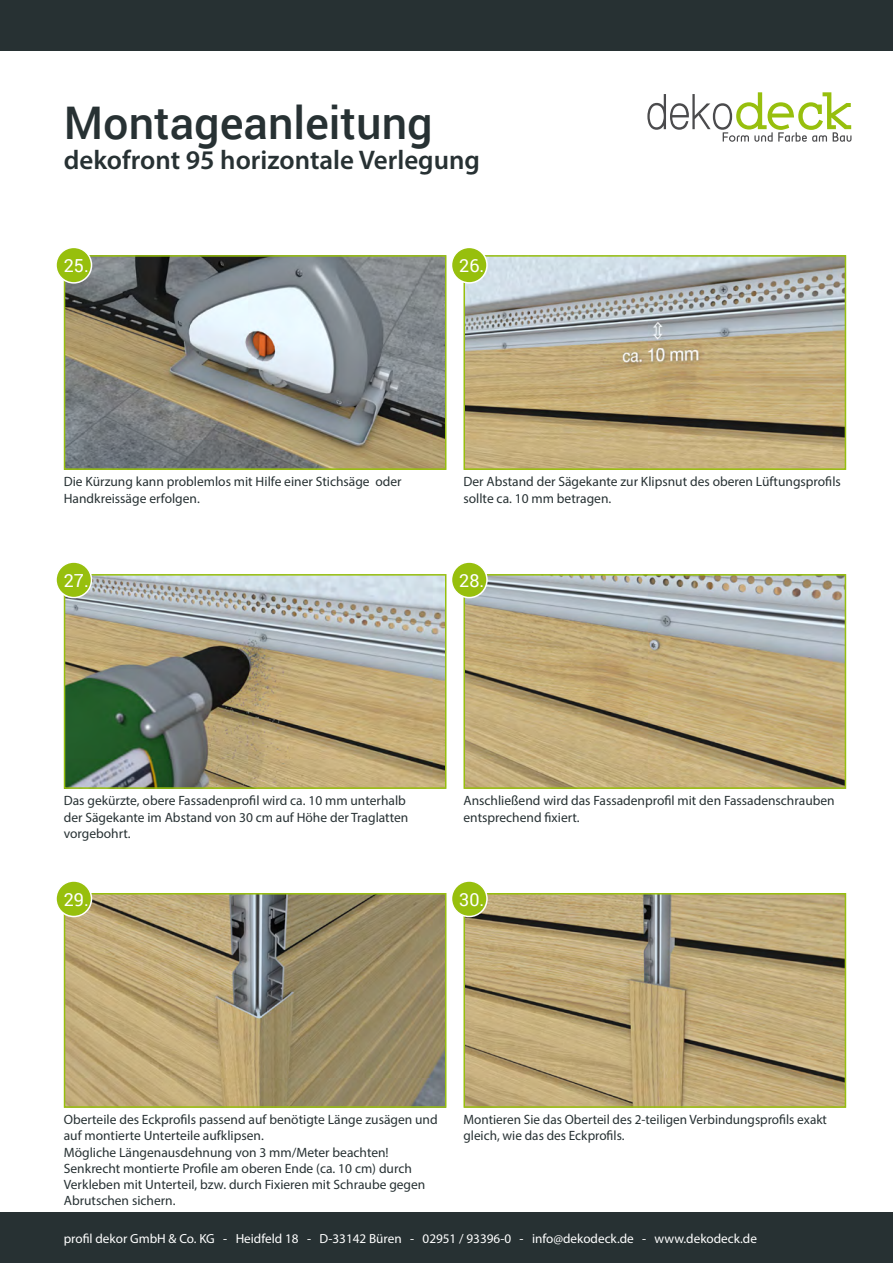
<style>
.page{position:relative;width:893px;height:1263px;background:#fff}
.page>*{position:absolute;margin:0;border:0;box-sizing:border-box;transform-origin:0 0}
.t1{font:500 45px "Roboto";color:#273133}
.t2{font:600 27px "Myriad Pro";color:#273133}
.t3{font:18px "Roboto";color:#fff}
.t4{font:13.5px/16.2px "Myriad Pro";color:#273133}
.t5{font:13.2px "Myriad Pro";color:#fff}
</style>
<div class="page">
<svg style="left:647px;top:92px;width:204px;height:50px"></svg>
<div style="left:0;top:0;width:893px;height:51px;background:#273133"></div>
<div style="left:0;top:1212px;width:893px;height:51px;background:#273133"></div>
<img style="left:67px;top:258px;width:376px;height:209px">
<div style="left:64px;top:255px;width:382px;height:215px;border:2px solid #97bf0d"></div>
<img style="left:466px;top:258px;width:377px;height:209px">
<div style="left:463px;top:255px;width:383px;height:215px;border:2px solid #97bf0d"></div>
<img style="left:67px;top:577px;width:376px;height:209px">
<div style="left:64px;top:574px;width:382px;height:215px;border:2px solid #97bf0d"></div>
<img style="left:466px;top:577px;width:377px;height:209px">
<div style="left:463px;top:574px;width:383px;height:215px;border:2px solid #97bf0d"></div>
<img style="left:67px;top:896px;width:376px;height:209px">
<div style="left:64px;top:893px;width:382px;height:215px;border:2px solid #97bf0d"></div>
<img style="left:466px;top:896px;width:377px;height:209px">
<div style="left:463px;top:893px;width:383px;height:215px;border:2px solid #97bf0d"></div>
<div style="left:56px;top:247px;width:36px;height:36px;background:#97bf0d;border-radius:50%"></div>
<div style="left:55px;top:247px;width:37px;height:37px;border:2px solid #fff;border-radius:50%"></div>
<div style="left:56px;top:562px;width:36px;height:36px;background:#97bf0d;border-radius:50%"></div>
<div style="left:55px;top:561px;width:37px;height:37px;border:2px solid #fff;border-radius:50%"></div>
<div style="left:451px;top:562px;width:36px;height:36px;background:#97bf0d;border-radius:50%"></div>
<div style="left:451px;top:561px;width:37px;height:37px;border:2px solid #fff;border-radius:50%"></div>
<div style="left:56px;top:881px;width:36px;height:35px;background:#97bf0d;border-radius:50%"></div>
<div style="left:55px;top:880px;width:37px;height:37px;border:2px solid #fff;border-radius:50%"></div>
<div style="left:451px;top:881px;width:36px;height:35px;background:#97bf0d;border-radius:50%"></div>
<div style="left:451px;top:880px;width:37px;height:37px;border:2px solid #fff;border-radius:50%"></div>
<div style="left:451px;top:247px;width:36px;height:36px;background:#97bf0d;border-radius:50%"></div>
<div style="left:451px;top:247px;width:37px;height:37px;border:2px solid #fff;border-radius:50%"></div>
<h1 class="t1" style="left:64px;top:91px;width:370px">Montageanleitung</h1>
<h2 class="t2" style="left:64px;top:143px;width:418px">dekofront 95 horizontale Verlegung</h2>
<p class="t3" style="left:64px;top:253px;width:27px">25.</p>
<p class="t3" style="left:459px;top:253px;width:27px">26.</p>
<p class="t4" style="left:64px;top:474px;width:339px">Die Kürzung kann problemlos mit Hilfe einer Stichsäge oder<br>Handkreissäge erfolgen.</p>
<p class="t4" style="left:463px;top:474px;width:379px">Der Abstand der Sägekante zur Klipsnut des oberen Lüftungsprofils sollte ca. 10 mm betragen.</p>
<p class="t3" style="left:64px;top:567px;width:27px">27.</p>
<p class="t3" style="left:459px;top:567px;width:27px">28.</p>
<p class="t4" style="left:64px;top:792px;width:346px">Das gekürzte, obere Fassadenprofil wird ca. 10 mm unterhalb der Sägekante im Abstand von 30 cm auf Höhe der Traglatten vorgebohrt.</p>
<p class="t4" style="left:463px;top:792px;width:373px">Anschließend wird das Fassadenprofil mit den Fassadenschrauben entsprechend fixiert.</p>
<p class="t3" style="left:64px;top:886px;width:27px">29.</p>
<p class="t3" style="left:459px;top:886px;width:27px">30.</p>
<p class="t4" style="left:64px;top:1111px;width:375px">Oberteile des Eckprofils passend auf benötigte Länge zusägen und auf montierte Unterteile aufklipsen.</p>
<p class="t4" style="left:64px;top:1144px;width:326px">Mögliche Längenausdehnung von 3 mm/Meter beachten!</p>
<p class="t4" style="left:64px;top:1160px;width:363px">Senkrecht montierte Profile am oberen Ende (ca. 10 cm) durch<br>Verkleben mit Unterteil, bzw. durch Fixieren mit Schraube gegen<br>Abrutschen sichern.</p>
<p class="t4" style="left:463px;top:1111px;width:365px">Montieren Sie das Oberteil des 2-teiligen Verbindungsprofils exakt gleich, wie das des Eckprofils.</p>
<p class="t5" style="left:64px;top:1230px;width:695px">profil dekor GmbH &amp; Co. KG - Heidfeld 18 - D-33142 Büren - 02951 / 93396-0 - info@dekodeck.de - www.dekodeck.de</p>
</div>
